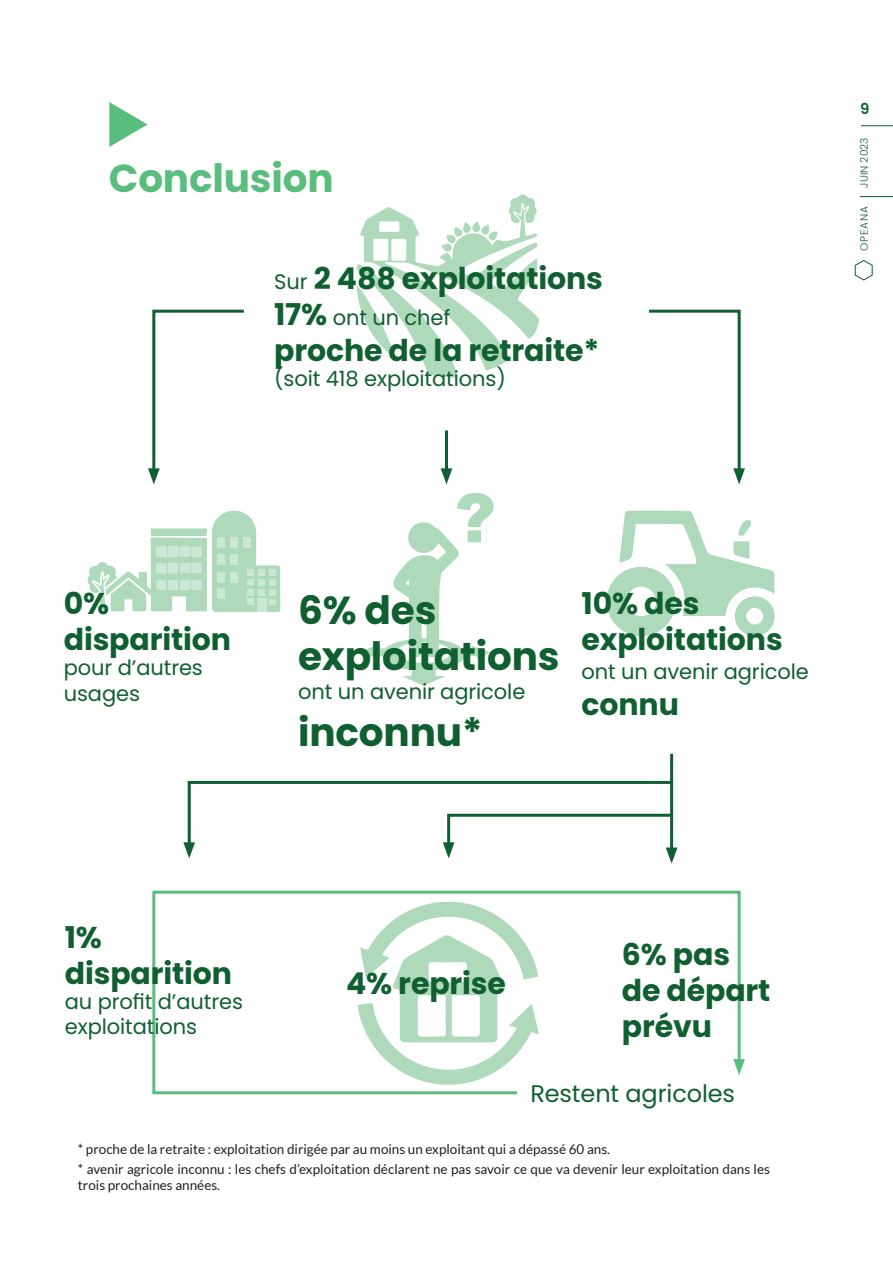
<style>
.page{position:relative;width:893px;height:1263px;background:#fff}
.page>*{position:absolute;margin:0;border:0;box-sizing:border-box;transform-origin:0 0}
.t1{font:900 67.65px "Arial";color:#aedabb}
.t2{font:700 39px/46.8px "Poppins";letter-spacing:-.005em;color:#105f31}
.t3{font:700 39px "Poppins";letter-spacing:-.005em;color:#59bd7e}
.t4{font:700 30px/36px "Poppins";letter-spacing:-.005em;color:#105f31}
.t5{font:24px "Poppins";letter-spacing:-.005em;color:#105f31}
.t6{font:21px/25.2px "Poppins";letter-spacing:-.005em;color:#105f31}
.t7{font:600 15px "Poppins";color:#105f31}
.TEXTE{font:13.5px/16.2px "Lato";color:#231f20}
.t8{font:300 10.5px "Poppins";letter-spacing:.01em;color:#105f31}
.s1{font-weight:400;font-size:21px}
.s2{font-weight:700;font-size:30px}
</style>
<div class="page">
<svg style="left:109px;top:102px;width:39px;height:45px"></svg>
<svg style="left:356px;top:194px;width:183px;height:184px"></svg>
<svg style="left:87px;top:511px;width:193px;height:101px"></svg>
<svg style="left:358px;top:522px;width:132px;height:164px"></svg>
<svg style="left:607px;top:511px;width:167px;height:125px"></svg>
<div style="left:627px;top:586px;width:29px;height:30px;background:#fff;border-radius:50%"></div>
<div style="left:746px;top:608px;width:17px;height:16px;background:#fff;border-radius:50%"></div>
<svg style="left:148px;top:309px;width:96px;height:175px"></svg>
<svg style="left:649px;top:309px;width:96px;height:175px"></svg>
<hr style="left:445px;top:430px;width:3px;height:44px;background:#105f31">
<svg style="left:441px;top:468px;width:11px;height:16px"></svg>
<svg style="left:152px;top:890px;width:589px;height:205px"></svg>
<svg style="left:733px;top:1059px;width:12px;height:16px"></svg>
<div style="left:517px;top:1076px;width:231px;height:25px;background:#fff"></div>
<hr style="left:670px;top:754px;width:3px;height:99px;background:#105f31">
<svg style="left:183px;top:779px;width:494px;height:85px"></svg>
<svg style="left:854px;top:260px;width:19px;height:21px"></svg>
<hr style="left:860px;top:196px;width:33px;height:1px;background:#105f31">
<hr style="left:861px;top:125px;width:32px;height:1px;background:#105f31">
<p class="t3" style="left:109px;top:156px;width:226px">Conclusion</p>
<p class="t4" style="left:274px;top:260px;width:330px"><span class="s1">Sur</span> 2 488 exploitations</p>
<p class="t6" style="left:274px;top:305px;width:178px"><span class="s2">17%</span> ont un chef</p>
<p class="t4" style="left:274px;top:332px;width:327px">proche de la retraite*</p>
<p class="t6" style="left:274px;top:366px;width:233px">(soit 418 exploitations)</p>
<p class="t4" style="left:64px;top:586px;width:169px">0% disparition</p>
<p class="t6" style="left:64px;top:655px;width:141px">pour d’autres usages</p>
<h1 class="t1" style="left:455px;top:469px;width:43px">?</h1>
<p class="t2" style="left:298px;top:587px;width:263px">6% des exploitations</p>
<p class="t6" style="left:298px;top:679px;width:229px">ont un avenir agricole</p>
<p class="t2" style="left:298px;top:709px;width:186px">inconnu*</p>
<p class="t4" style="left:582px;top:586px;width:203px">10% des exploitations</p>
<p class="t6" style="left:582px;top:659px;width:229px">ont un avenir agricole</p>
<p class="t4" style="left:582px;top:687px;width:99px">connu</p>
<p class="t7" style="left:860px;top:100px;width:11px">9</p>
<p class="t8" style="left:858px;top:188px;width:52px;rotate:-90deg">JUIN 2023</p>
<p class="t8" style="left:858px;top:251px;width:46px;rotate:-90deg">OPEANA</p>
<p class="t4" style="left:65px;top:919px;width:169px">1% disparition</p>
<p class="t6" style="left:65px;top:989px;width:180px">au profit d’autres exploitations</p>
<p class="t4" style="left:346px;top:966px;width:162px">4% reprise</p>
<p class="t4" style="left:622px;top:937px;width:150px">6% pas de départ prévu</p>
<p class="t5" style="left:530px;top:1079px;width:206px">Restent agricoles</p>
<p class="TEXTE" style="left:78px;top:1140px;width:534px">* proche de la retraite : exploitation dirigée par au moins un exploitant qui a dépassé 60 ans.</p>
<p class="TEXTE" style="left:78px;top:1161px;width:694px">* avenir agricole inconnu : les chefs d’exploitation déclarent ne pas savoir ce que va devenir leur exploitation dans les trois prochaines années.</p>
</div>
